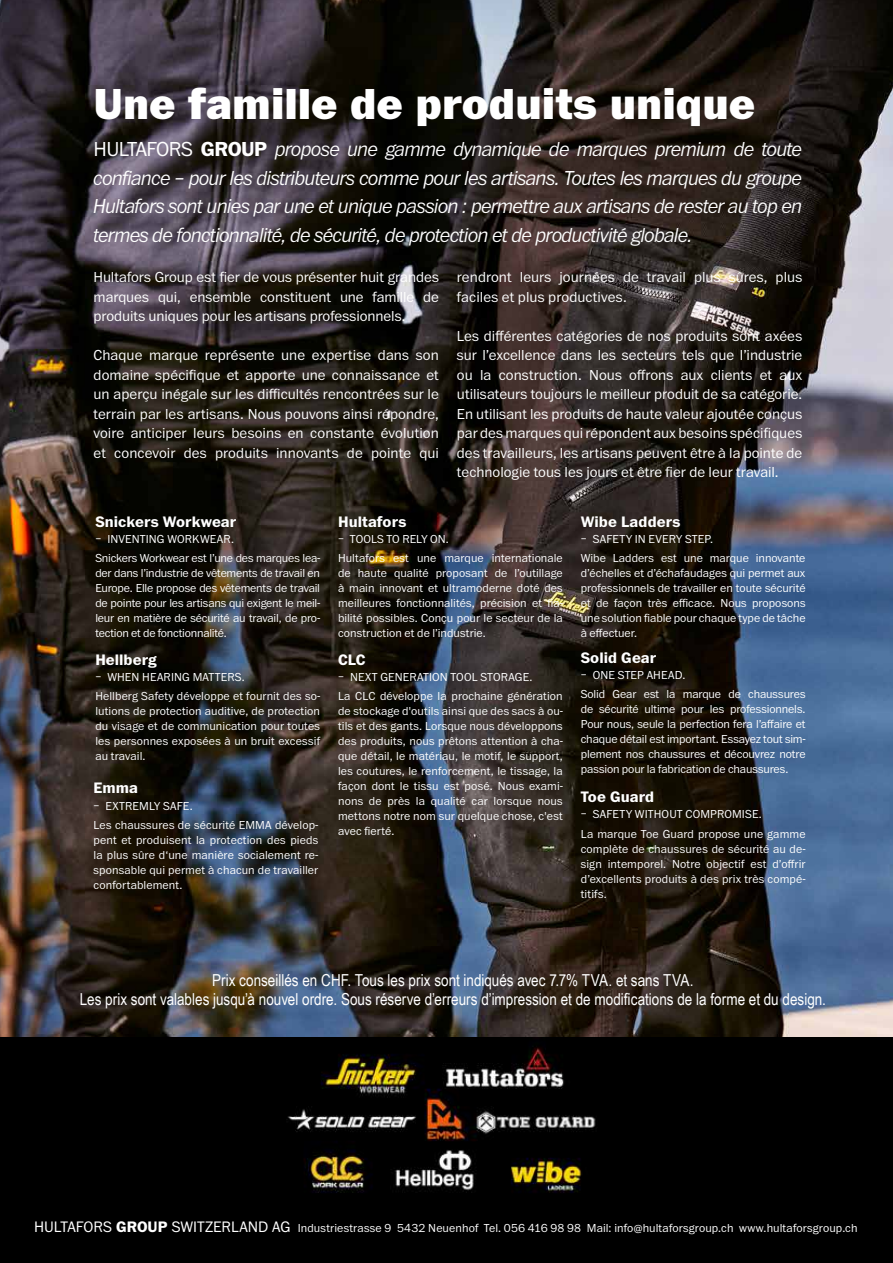
<style>
.page{position:relative;width:893px;height:1263px;background:#fff}
.page>*{position:absolute;margin:0;border:0;box-sizing:border-box;transform-origin:0 0}
.t1{font:900 45px "Franklin ITC Pro";color:#fff}
.t2{font:italic 300 21px/28.5px "Franklin ITC Pro";letter-spacing:-.03em;color:#fff;text-align:justify}
.t3{font:16.5px/19.8px "Arial Narrow";color:#fff;text-align:center}
.t4{font:700 15.75px "Franklin ITC Pro";letter-spacing:.005em;color:#fff}
.t5{font:300 15px/19.5px "Franklin ITC Pro";letter-spacing:.005em;color:#fff;text-align:justify}
.t6{font:300 12px/15px "Franklin ITC Pro";letter-spacing:.01em;color:#fff;text-align:justify}
.t7{font:300 12px/19.2px "Franklin ITC Pro";letter-spacing:-.01em;color:#fff}
.s1{font-style:normal}
.s2{font-weight:700;font-style:normal}
.s3{font-size:15.75px}
.s4{font-weight:700;font-size:15.75px}
</style>
<div class="page">
<img style="left:0;top:0;width:893px;height:1037px">
<div style="left:0;top:1180px;width:893px;height:83px;background:#000"></div>
<div style="left:0;top:1037px;width:893px;height:158px;background:#000"></div>
<img style="left:288px;top:1047px;width:308px;height:146px">
<h1 class="t1" style="left:94px;top:78px;width:663px">Une famille de produits unique</h1>
<p class="t2" style="left:94px;top:136px;width:710px"><span class="s1">HULTAFORS</span> <span class="s2">GROUP</span> propose une gamme dynamique de marques premium de toute confiance – pour les distributeurs comme pour les artisans. Toutes les marques du groupe Hultafors sont unies par une et unique passion : permettre aux artisans de rester au top en termes de fonctionnalité, de sécurité, de protection et de productivité globale.</p>
<p class="t5" style="left:94px;top:268px;width:347px">Hultafors Group est fier de vous présenter huit grandes marques qui, ensemble constituent une famille de produits uniques pour les artisans professionnels.</p>
<p class="t5" style="left:94px;top:346px;width:347px">Chaque marque représente une expertise dans son domaine spécifique et apporte une connaissance et un aperçu inégale sur les difficultés rencontrées sur le terrain par les artisans. Nous pouvons ainsi répondre, voire anticiper leurs besoins en constante évolution et concevoir des produits innovants de pointe qui</p>
<p class="t5" style="left:457px;top:268px;width:347px">rendront leurs journées de travail plus sûres, plus faciles et plus productives.</p>
<p class="t5" style="left:457px;top:327px;width:347px">Les différentes catégories de nos produits sont axées sur l’excellence dans les secteurs tels que l’industrie ou la construction. Nous offrons aux clients et aux utilisateurs toujours le meilleur produit de sa catégorie.<br>En utilisant les produits de haute valeur ajoutée conçus par des marques qui répondent aux besoins spécifiques des travailleurs, les artisans peuvent être à la pointe de technologie tous les jours et être fier de leur travail.</p>
<h3 class="t4" style="left:95px;top:512px;width:142px">Snickers Workwear</h3>
<p class="t7" style="left:95px;top:529px;width:226px">– INVENTING WORKWEAR.<br>Snickers Workwear est l’une des marques lea-</p>
<p class="t6" style="left:95px;top:566px;width:226px">der dans l’industrie de vêtements de travail en Europe. Elle propose des vêtements de travail de pointe pour les artisans qui exigent le meil&shy;leur en matière de sécurité au travail, de pro&shy;tection et de fonctionnalité.</p>
<h3 class="t4" style="left:95px;top:650px;width:63px">Hellberg</h3>
<p class="t6" style="left:95px;top:668px;width:226px;line-height:19.2px">– WHEN HEARING MATTERS.<br>Hellberg Safety développe et fournit des so-</p>
<p class="t6" style="left:95px;top:704px;width:226px">lutions de protection auditive, de protection du visage et de communication pour toutes les personnes exposées à un bruit excessif au travail.</p>
<h3 class="t4" style="left:94px;top:779px;width:46px">Emma</h3>
<p class="t6" style="left:94px;top:796px;width:226px;line-height:19.2px">– EXTREMLY SAFE.<br>Les chaussures de sécurité EMMA dévelop-</p>
<p class="t6" style="left:94px;top:833px;width:226px">pent et produisent la protection des pieds la plus sûre d‘une manière socialement re&shy;sponsable qui permet à chacun de travailler confortablement.</p>
<h3 class="t4" style="left:338px;top:512px;width:70px">Hultafors</h3>
<p class="t6" style="left:338px;top:529px;width:226px;line-height:19.2px">– TOOLS TO RELY ON.<br>Hultafors est une marque internationale</p>
<p class="t6" style="left:338px;top:566px;width:226px">de haute qualité proposant de l’outillage à main innovant et ultramoderne doté des meilleures fonctionnalités, précision et fia&shy;bilité possibles. Conçu pour le secteur de la construction et de l’industrie.</p>
<h3 class="t4" style="left:338px;top:650px;width:29px">CLC</h3>
<p class="t6" style="left:338px;top:668px;width:226px;line-height:19.2px">– NEXT GENERATION TOOL STORAGE.<br>La CLC développe la prochaine génération</p>
<p class="t6" style="left:338px;top:704px;width:226px">de stockage d'outils ainsi que des sacs à ou&shy;tils et des gants. Lorsque nous développons des produits, nous prêtons attention à cha&shy;que détail, le matériau, le motif, le support, les coutures, le renforcement, le tissage, la façon dont le tissu est posé. Nous exami&shy;nons de près la qualité car lorsque nous mettons notre nom sur quelque chose, c'est avec fierté.</p>
<h3 class="t4" style="left:581px;top:512px;width:101px">Wibe Ladders</h3>
<p class="t6" style="left:581px;top:529px;width:226px;line-height:19.2px">– SAFETY IN EVERY STEP.<br>Wibe Ladders est une marque innovante</p>
<p class="t6" style="left:581px;top:566px;width:226px">d’échelles et d’échafaudages qui permet aux professionnels de travailler en toute sécurité et de façon très efficace. Nous proposons une solution fiable pour chaque type de tâche à effectuer.</p>
<h3 class="t4" style="left:581px;top:648px;width:77px">Solid Gear</h3>
<p class="t6" style="left:581px;top:665px;width:226px;line-height:19.2px">– ONE STEP AHEAD.<br>Solid Gear est la marque de chaussures</p>
<p class="t6" style="left:581px;top:702px;width:226px">de sécurité ultime pour les professionnels.<br>Pour nous, seule la perfection fera l’affaire et chaque détail est important. Essayez tout sim&shy;plement nos chaussures et découvrez notre passion pour la fabrication de chaussures.</p>
<h3 class="t4" style="left:581px;top:788px;width:75px">Toe Guard</h3>
<p class="t6" style="left:581px;top:805px;width:226px;line-height:19.2px">– SAFETY WITHOUT COMPROMISE.<br>La marque Toe Guard propose une gamme</p>
<p class="t6" style="left:581px;top:841px;width:226px">complète de chaussures de sécurité au de&shy;sign intemporel. Notre objectif est d’offrir d’excellents produits à des prix très compé&shy;titifs.</p>
<h3 class="t3" style="left:80px;top:969px;width:748px">Prix conseillés en CHF. Tous les prix sont indiqués avec 7.7% TVA. et sans TVA.<br>Les prix sont valables jusqu’à nouvel ordre. Sous réserve d’erreurs d’impression et de modifications de la forme et du design.</h3>
<p class="t6" style="left:34px;top:1221px;width:825px"><span class="s3">HULTAFORS</span> <span class="s4">GROUP</span> <span class="s3">SWITZERLAND AG</span> Industriestrasse 9 5432 Neuenhof Tel. 056 416 98 98 Mail: info@hultaforsgroup.ch www.hultaforsgroup.ch</p>
</div>
